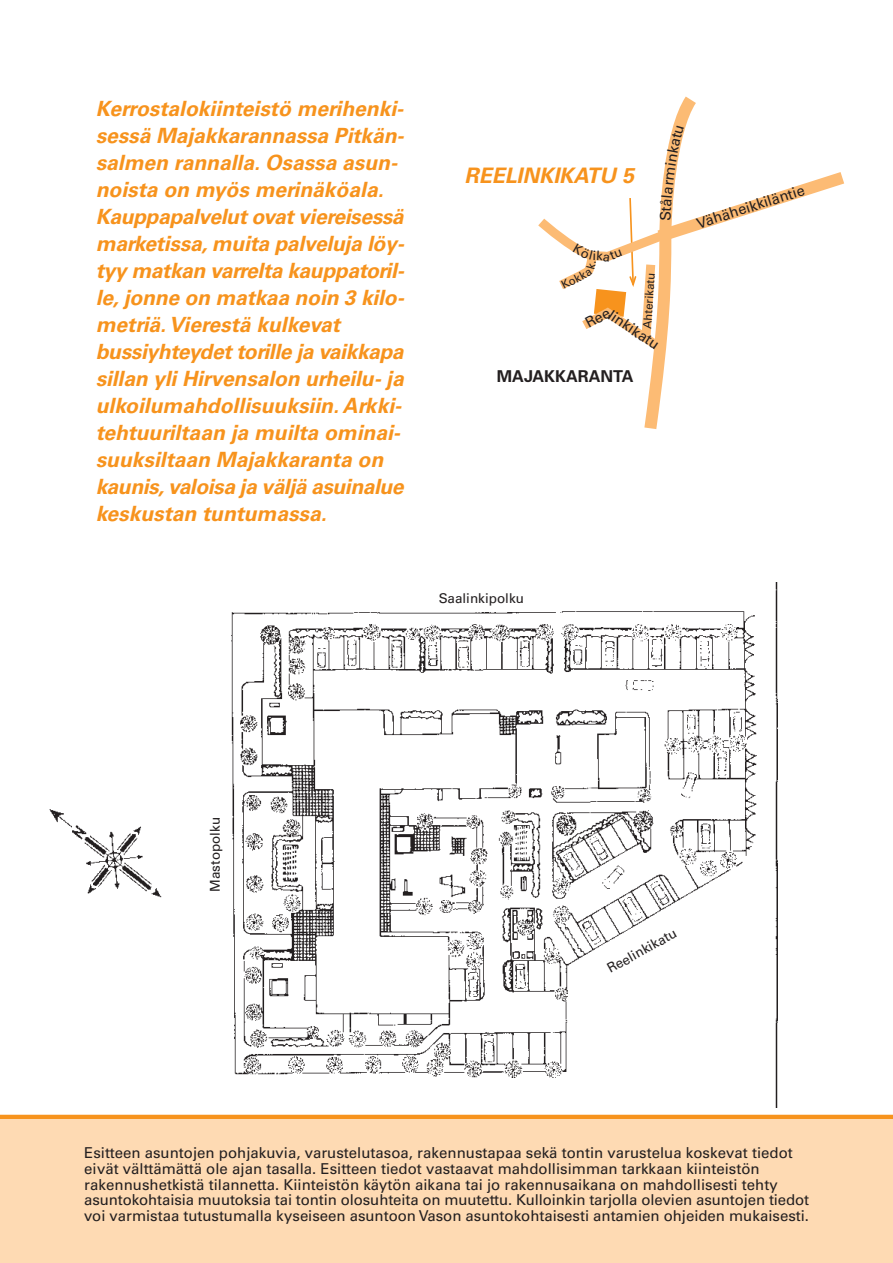
<style>
.page{position:relative;width:893px;height:1263px;background:#fff}
.page>*{position:absolute;margin:0;border:0;box-sizing:border-box;transform-origin:0 0}
.t1{font:italic 700 21.3px "Univers";color:#f7931d}
.t2{font:italic 700 21px/27px "Univers";letter-spacing:-.015em;color:#f7931d}
.t3{font:700 16.35px "Univers";color:#231f20}
.t4{font:15px/15.8px "Univers";color:#231f20}
.t5{font:14.7px "Univers";color:#231f20}
.t6{font:13.5px "Univers";color:#231f20}
.t7{font:11.4px "Univers";color:#231f20}
</style>
<div class="page">
<img style="left:49px;top:582px;width:729px;height:526px">
<div style="left:0;top:1117px;width:893px;height:146px;background:#fedab3"></div>
<hr style="left:0;top:1115px;width:893px;height:4px;background:#f7931d">
<div style="left:202px;top:796px;width:27px;height:115px;background:#fff;border-radius:9px"></div>
<svg style="left:588px;top:912px;width:114px;height:78px"></svg>
<div style="left:408px;top:581px;width:157px;height:29px;background:#fff;border-radius:9px"></div>
<svg style="left:538px;top:96px;width:306px;height:333px"></svg>
<p class="t2" style="left:96px;top:97px;width:314px">Kerrostalokiinteistö merihenki&shy;sessä Majakkarannassa Pitkän&shy;salmen rannalla.Osassa asun&shy;noista on myös merinäköala.<br>Kauppapalvelutovatviereisessä marketissa,muita palveluja löy&shy;tyy matkan varrelta kauppatoril&shy;le,jonne on matkaa noin 3 kilo&shy;metriä.Vierestä kulkevat bussiyhteydettorille ja vaikkapa sillan yli Hirvensalon urheilu- ja ulkoilumahdollisuuksiin.Arkki&shy;tehtuuriltaan ja muilta ominai&shy;suuksiltaan Majakkaranta on kaunis,valoisa ja väljä asuinalue keskustan tuntumassa.</p>
<h1 class="t1" style="left:464px;top:167px;width:175px">REELINKIKATU 5</h1>
<p class="t7" style="left:643px;top:328px;width:58px;rotate:-86deg">Ahterikatu</p>
<p class="t5" style="left:613px;top:309px;width:60px;rotate:34deg">linkikatu</p>
<p class="t3" style="left:497px;top:370px;width:138px">MAJAKKARANTA</p>
<p class="t6" style="left:439px;top:593px;width:87px">Saalinkipolku</p>
<p class="t5" style="left:695px;top:219px;width:114px;rotate:-18deg">Vähäheikkiläntie</p>
<p class="t6" style="left:210px;top:892px;width:77px;rotate:-90deg">Mastopolku</p>
<p class="t6" style="left:606px;top:965px;width:79px;rotate:-29deg">Reelinkikatu</p>
<p class="t4" style="left:84px;top:1146px;width:726px">Esitteen asuntojen pohjakuvia, varustelutasoa, rakennustapaa sekä tontin varustelua koskevat tiedot eivät välttämättä ole ajan tasalla. Esitteen tiedot vastaavat mahdollisimman tarkkaan kiinteistön rakennushetkistä tilannetta. Kiinteistön käytön aikana tai jo rakennusaikana on mahdollisesti tehty asuntokohtaisia muutoksia tai tontin olosuhteita on muutettu. Kulloinkin tarjolla olevien asuntojen tiedot voi varmistaa tutustumalla kyseiseen asuntoon Vason asuntokohtaisesti antamien ohjeiden mukaisesti.</p>
</div>
